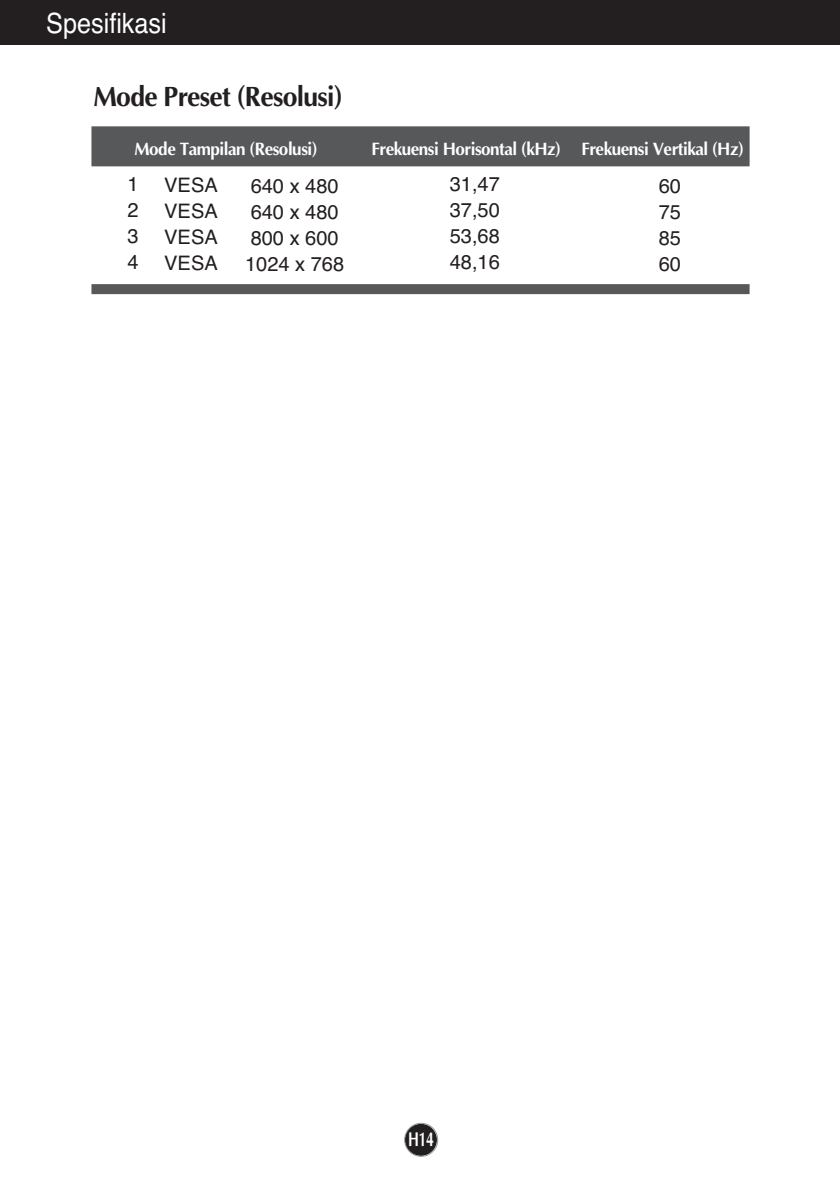
<style>
.page{position:relative;width:840px;height:1189px;background:#fff}
.page>*{position:absolute;margin:0;border:0;box-sizing:border-box;transform-origin:0 0}
.t1{font:700 28px "Optima";letter-spacing:-.03em;color:#231f20;scale:.95 1}
.t2{font:28px "Helvetica";color:#fff;scale:.9 1}
.t3{font:20px/26px "Helvetica";color:#231f20;text-align:justify}
.t4{font:700 20px "Optima";color:#fff;scale:.7 1}
.t5{font:700 18px "Optima";letter-spacing:-.03em;color:#fff;scale:.95 1}
</style>
<div class="page">
<div style="left:405px;top:1123px;width:32px;height:32px;background:#231f20;border-radius:50%"></div>
<div style="left:404px;top:1122px;width:34px;height:34px;border:1px solid #939598;border-radius:50%"></div>
<div style="left:0;top:0;width:839px;height:45px;background:#231f20"></div>
<div style="left:91px;top:126px;width:658px;height:40px;background:#57585a"></div>
<div style="left:91px;top:284px;width:658px;height:10px;background:#57585a"></div>
<h1 class="t2" style="left:46px;top:13px;width:135px">Spesifikasi</h1>
<h1 class="t1" style="left:93px;top:85px;width:264px">Mode Preset (Resolusi)</h1>
<p class="t5" style="left:134px;top:141px;width:194px">Mode Tampilan (Resolusi)</p>
<p class="t5" style="left:371px;top:141px;width:393px">Frekuensi Horisontal (kHz) Frekuensi Vertikal (Hz)</p>
<p class="t3" style="left:128px;top:173px;width:13px">1<br>2<br>3<br>4</p>
<p class="t3" style="left:245px;top:174px;width:100px;text-align:left">640 x 480<br>640 x 480<br>800 x 600<br>1024 x 768</p>
<p class="t3" style="left:449px;top:173px;width:52px">31,47<br>37,50<br>53,68<br>48,16</p>
<p class="t3" style="left:658px;top:175px;width:24px">60<br>75<br>85<br>60</p>
<p class="t3" style="left:164px;top:173px;width:55px">VESA VESA VESA VESA</p>
<p class="t4" style="left:408px;top:1131px;width:38px">H14</p>
</div>
